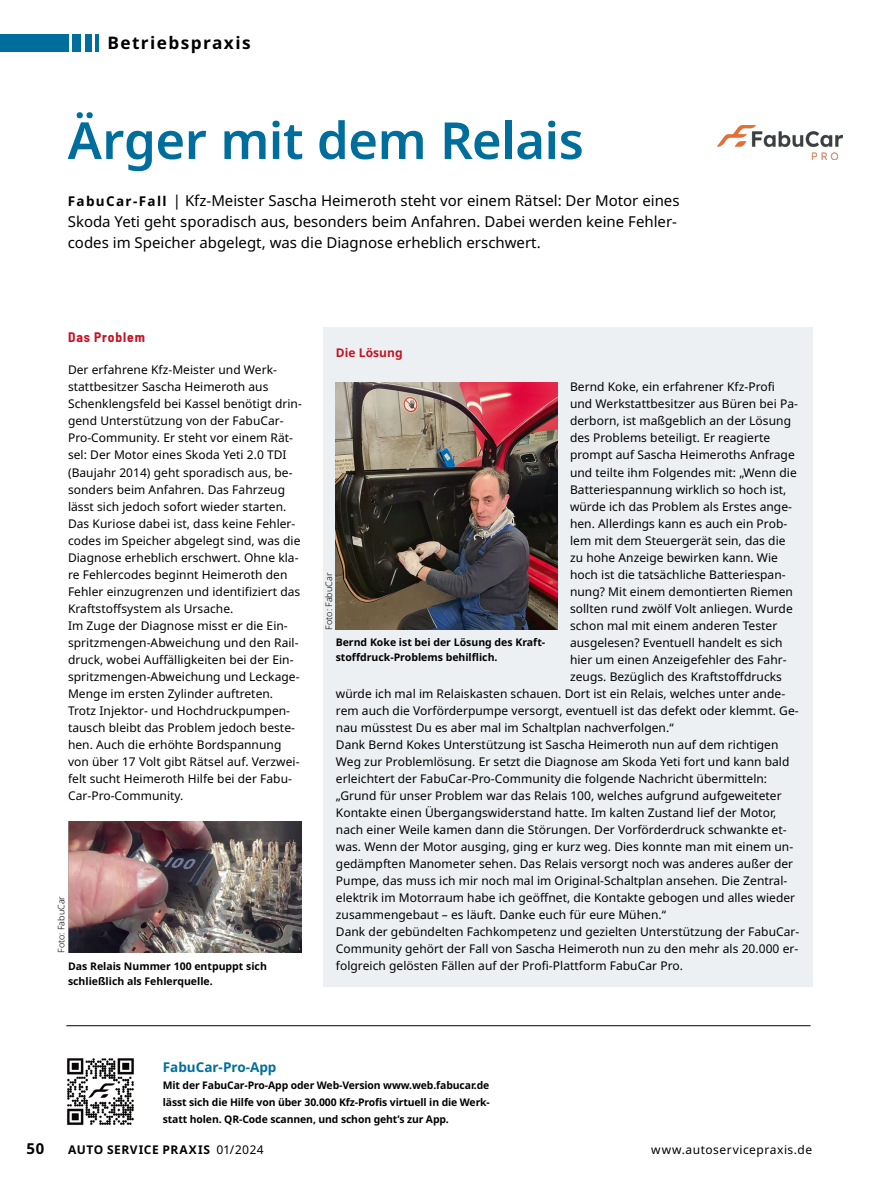
<style>
.page{position:relative;width:893px;height:1187px;background:#fff}
.page>*{position:absolute;margin:0;border:0;box-sizing:border-box;transform-origin:0 0}
.Title_34pt{font:600 51px "Noto Sans";letter-spacing:-.01em;color:#006e9c}
.Category_Rubrik{font:700 17.25px "Noto Sans";letter-spacing:.08em;color:#000}
.Trailer_Vorspann{font:15px/21px "Noto Sans";color:#000}
.t1{font:700 15px "Noto Sans";color:#000}
.SectionHeading_1_Zwiti{font:700 13.5px "Noto Sans";color:#006e9c}
.Table_Heading_Kopf_Titelthema{font:700 semi-condensed 13.5px "Barlow";letter-spacing:.065em;color:#c41423}
.Para_Box_Standard{font:12px/17px "Noto Sans";letter-spacing:.005em;color:#000}
.t2{font:700 12px "Noto Sans";letter-spacing:.05em;color:#000}
.Para_Box_Standard-2{font:12px "Noto Sans";letter-spacing:.04em;color:#000}
.Para_Box_Standard_fett{font:700 12px "Noto Sans";letter-spacing:.005em;color:#c41423}
.Image_Caption_Biti_Schwarz{font:700 10.5px/17px "Noto Sans";color:#000}
.Image_Source_Bildquelle_links{font:300 9px "Noto Sans";color:#000}
.s1{font-weight:700;font-size:13.5px}
.s2{font-weight:400}
</style>
<div class="page">
<hr style="left:96px;top:34px;width:3px;height:17px;background:#006e9c">
<div style="left:72px;top:34px;width:9px;height:17px;background:#006e9c"></div>
<div style="left:85px;top:34px;width:6px;height:17px;background:#006e9c"></div>
<div style="left:0;top:34px;width:68px;height:17px;background:#006e9c"></div>
<img style="left:717px;top:125px;width:125px;height:34px">
<img style="left:67px;top:1058px;width:67px;height:67px">
<hr style="left:66px;top:1025px;width:744px;height:1px;background:#000">
<div style="left:323px;top:327px;width:489px;height:659px;background:#ecf0f3"></div>
<img style="left:68px;top:821px;width:234px;height:131px">
<img style="left:336px;top:383px;width:221px;height:246px">
<p class="Category_Rubrik" style="left:107px;top:33px;width:145px">Betriebspraxis</p>
<p class="Title_34pt" style="left:68px;top:111px;width:518px">Ärger mit dem Relais</p>
<p class="Trailer_Vorspann" style="left:68px;top:190px;width:613px"><span class="s1">FabuCar-Fall</span> | Kfz-Meister Sascha Heimeroth steht vor einem Rätsel: Der Motor eines<br>Skoda Yeti geht sporadisch aus, besonders beim Anfahren. Dabei werden keine Fehler&shy;codes im Speicher abgelegt, was die Diagnose erheblich erschwert.</p>
<p class="Table_Heading_Kopf_Titelthema" style="left:68px;top:328px;width:78px">Das Problem</p>
<p class="Para_Box_Standard" style="left:68px;top:362px;width:235px">Der erfahrene Kfz-Meister und Werk&shy;stattbesitzer Sascha Heimeroth aus Schenklengsfeld bei Kassel benötigt drin&shy;gend Unterstützung von der FabuCar-Pro-Community. Er steht vor einem Rät&shy;sel: Der Motor eines Skoda Yeti 2.0 TDI (Baujahr 2014) geht sporadisch aus, be&shy;sonders beim Anfahren. Das Fahrzeug lässt sich jedoch sofort wieder starten.<br>Das Kuriose dabei ist, dass keine Fehler&shy;codes im Speicher abgelegt sind, was die Diagnose erheblich erschwert. Ohne kla&shy;re Fehlercodes beginnt Heimeroth den Fehler einzugrenzen und identifiziert das Kraftstoffsystem als Ursache.</p>
<p class="Para_Box_Standard" style="left:68px;top:617px;width:233px">Im Zuge der Diagnose misst er die Ein&shy;spritzmengen-Abweichung und den Rail&shy;druck, wobei Auffälligkeiten bei der Ein&shy;spritzmengen-Abweichung und Leckage-Menge im ersten Zylinder auftreten.<br>Trotz Injektor- und Hochdruckpumpen&shy;tausch bleibt das Problem jedoch beste&shy;hen. Auch die erhöhte Bordspannung von über 17 Volt gibt Rätsel auf. Verzwei&shy;felt sucht Heimeroth Hilfe bei der Fabu-Car-Pro-Community.</p>
<p class="Image_Source_Bildquelle_links" style="left:56px;top:952px;width:58px;rotate:-90deg">Foto: FabuCar</p>
<p class="Image_Caption_Biti_Schwarz" style="left:68px;top:958px;width:200px;line-height:15px">Das Relais Nummer 100 entpuppt sich schließlich als Fehlerquelle.</p>
<p class="Para_Box_Standard_fett" style="left:336px;top:346px;width:68px">Die Lösung</p>
<p class="Para_Box_Standard" style="left:570px;top:379px;width:206px">Bernd Koke, ein erfahrener Kfz-Profi</p>
<p class="Para_Box_Standard" style="left:570px;top:396px;width:229px">und Werkstattbesitzer aus Büren bei Pa-</p>
<p class="Para_Box_Standard" style="left:570px;top:413px;width:223px">derborn, ist maßgeblich an der Lösung</p>
<p class="Para_Box_Standard" style="left:570px;top:430px;width:202px">des Problems beteiligt. Er reagierte</p>
<p class="Para_Box_Standard" style="left:570px;top:447px;width:226px">prompt auf Sascha Heimeroths Anfrage</p>
<p class="Para_Box_Standard" style="left:570px;top:464px;width:228px">und teilte ihm Folgendes mit: „Wenn die</p>
<p class="Para_Box_Standard" style="left:570px;top:481px;width:218px">Batteriespannung wirklich so hoch ist,</p>
<p class="Para_Box_Standard" style="left:570px;top:498px;width:223px">würde ich das Problem als Erstes ange-</p>
<p class="Para_Box_Standard" style="left:570px;top:515px;width:219px">hen. Allerdings kann es auch ein Prob-</p>
<p class="Para_Box_Standard" style="left:570px;top:532px;width:217px">lem mit dem Steuergerät sein, das die</p>
<p class="Para_Box_Standard" style="left:570px;top:549px;width:210px">zu hohe Anzeige bewirken kann. Wie</p>
<p class="Para_Box_Standard" style="left:570px;top:566px;width:217px">hoch ist die tatsächliche Batteriespan-</p>
<p class="Para_Box_Standard" style="left:570px;top:583px;width:224px">nung? Mit einem demontierten Riemen</p>
<p class="Para_Box_Standard" style="left:570px;top:600px;width:224px">sollten rund zwölf Volt anliegen. Wurde</p>
<p class="Para_Box_Standard" style="left:570px;top:617px;width:209px">schon mal mit einem anderen Tester</p>
<p class="Para_Box_Standard" style="left:570px;top:634px;width:214px">ausgelesen? Eventuell handelt es sich</p>
<p class="Para_Box_Standard" style="left:570px;top:651px;width:218px">hier um einen Anzeigefehler des Fahr-</p>
<p class="Para_Box_Standard" style="left:570px;top:668px;width:214px">zeugs. Bezüglich des Kraftstoffdrucks</p>
<p class="Para_Box_Standard" style="left:336px;top:685px;width:451px">würde ich mal im Relaiskasten schauen. Dort ist ein Relais, welches unter ande-</p>
<p class="Para_Box_Standard" style="left:336px;top:702px;width:464px">rem auch die Vorförderpumpe versorgt, eventuell ist das defekt oder klemmt. Ge-</p>
<p class="Para_Box_Standard" style="left:336px;top:719px;width:339px">nau müsstest Du es aber mal im Schaltplan nachverfolgen.“</p>
<p class="Para_Box_Standard" style="left:336px;top:736px;width:461px">Dank Bernd Kokes Unterstützung ist Sascha Heimeroth nun auf dem richtigen Weg zur Problemlösung. Er setzt die Diagnose am Skoda Yeti fort und kann bald erleichtert der FabuCar-Pro-Community die folgende Nachricht übermitteln: „Grund für unser Problem war das Relais 100, welches aufgrund aufgeweiteter Kontakte einen Übergangswiderstand hatte. Im kalten Zustand lief der Motor, nach einer Weile kamen dann die Störungen. Der Vorförderdruck schwankte et&shy;was. Wenn der Motor ausging, ging er kurz weg. Dies konnte man mit einem un&shy;gedämpften Manometer sehen. Das Relais versorgt noch was anderes außer der Pumpe, das muss ich mir noch mal im Original-Schaltplan ansehen. Die Zentral&shy;elektrik im Motorraum habe ich geöffnet, die Kontakte gebogen und alles wieder zusammengebaut – es läuft. Danke euch für eure Mühen.“</p>
<p class="Para_Box_Standard" style="left:336px;top:923px;width:465px;text-align:justify">Dank der gebündelten Fachkompetenz und gezielten Unterstützung der FabuCar-Community gehört der Fall von Sascha Heimeroth nun zu den mehr als 20.000 er&shy;folgreich gelösten Fällen auf der Profi-Plattform FabuCar Pro.</p>
<p class="Image_Source_Bildquelle_links" style="left:324px;top:629px;width:58px;rotate:-90deg">Foto: FabuCar</p>
<p class="Image_Caption_Biti_Schwarz" style="left:336px;top:635px;width:211px;line-height:15px">Bernd Koke ist bei der Lösung des Kraft&shy;stoffdruck-Problems behilflich.</p>
<p class="SectionHeading_1_Zwiti" style="left:163px;top:1059px;width:115px">FabuCar-Pro-App</p>
<p class="Image_Caption_Biti_Schwarz" style="left:163px;top:1076px;width:329px;text-align:justify">Mit der FabuCar-Pro-App oder Web-Version www.web.fabucar.de lässt sich die Hilfe von über 30.000 Kfz-Profis virtuell in die Werk&shy;statt holen. QR-Code scannen, und schon geht’s zur App.</p>
<p class="t1" style="left:27px;top:1139px;width:20px">50</p>
<p class="t2" style="left:68px;top:1142px;width:197px">AUTO SERVICE PRAXIS <span class="s2">01/2024</span></p>
<p class="Para_Box_Standard-2" style="left:651px;top:1142px;width:162px">www.autoservicepraxis.de</p>
</div>
